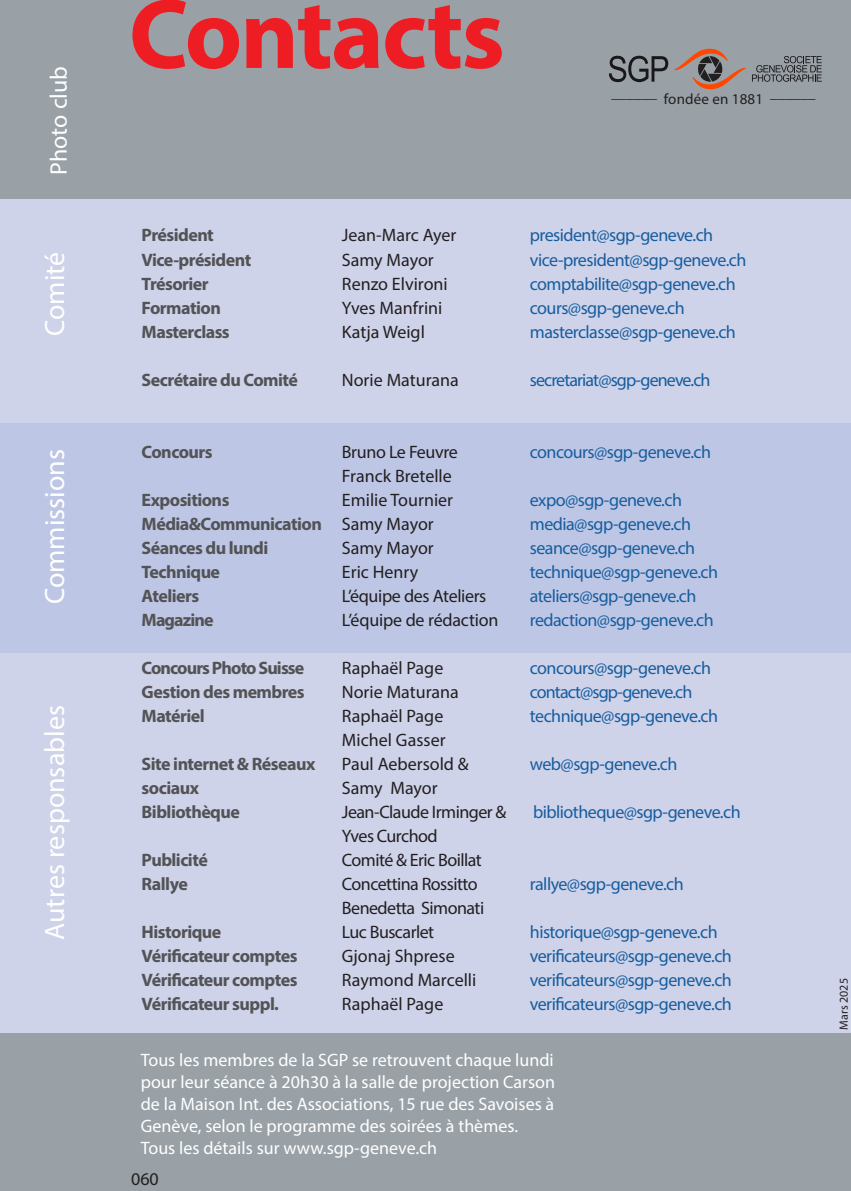
<style>
.page{position:relative;width:851px;height:1191px;background:#fff}
.page>*{position:absolute;margin:0;border:0;box-sizing:border-box;transform-origin:0 0}
.t1{font:700 100px "Myriad Pro";letter-spacing:-.02em;color:#ee1d23}
.t2{font:28px "Myriad Pro";color:#fff}
.t3{font:24px "Myriad Pro";color:#fff}
.t4{font:18px "Myriad Pro";letter-spacing:-.03em;color:#175d9e}
.t5{font:700 18px/24px "Myriad Pro";letter-spacing:-.03em;color:#535355}
.t6{font:18px/24px "Myriad Pro";color:#231f20}
.t7{font:18px/22px "Myriad Pro";color:#fff;text-align:justify}
.t8{font:18px/24px "Myriad Pro";letter-spacing:-.03em;color:#231f20}
.t9{font:18px "Myriad Pro";letter-spacing:-.05em;color:#175d9e}
.t10{font:18px "Myriad Pro";letter-spacing:-.02em;color:#231f20}
.t11{font:700 18px "Myriad Pro";letter-spacing:-.05em;color:#535355}
.t12{font:15px "Myriad Pro";letter-spacing:.01em;color:#231f20}
.t13{font:12px "Myriad Pro";color:#231f20}
</style>
<div class="page">
<div style="left:0;top:198px;width:850px;height:836px;background:#ced3ea"></div>
<img style="left:850px;top:999px;width:1px;height:191px">
<div style="left:0;top:0;width:850px;height:198px;background:#99a1a7"></div>
<svg style="left:752px;top:56px;width:69px;height:26px"></svg>
<svg style="left:608px;top:56px;width:60px;height:26px"></svg>
<svg style="left:674px;top:48px;width:71px;height:42px"></svg>
<div style="left:0;top:423px;width:850px;height:229px;background:#bdc7e5"></div>
<div style="left:0;top:1034px;width:850px;height:157px;background:#99a1a7"></div>
<p class="t3" style="left:44px;top:175px;width:110px;rotate:-90deg">Photo club</p>
<p class="t2" style="left:38px;top:336px;width:86px;rotate:-90deg">Comité</p>
<p class="t2" style="left:38px;top:604px;width:157px;rotate:-90deg">Commissions</p>
<p class="t2" style="left:38px;top:940px;width:236px;rotate:-90deg">Autres responsables</p>
<p class="t1" style="left:129px;top:-31px;width:377px">Contacts</p>
<p class="t12" style="left:611px;top:87px;width:206px">______ fondée en 1881 ______</p>
<p class="t5" style="left:142px;top:223px;width:74px">Président</p>
<p class="t5" style="left:142px;top:247px;width:111px">Vice-président</p>
<p class="t5" style="left:142px;top:271px;width:81px">Trésorier<br>Formation</p>
<p class="t5" style="left:142px;top:319px;width:90px">Masterclass</p>
<p class="t5" style="left:142px;top:367px;width:158px">Secrétaire du Comité</p>
<p class="t6" style="left:342px;top:223px;width:116px">Jean-Marc Ayer</p>
<p class="t6" style="left:342px;top:247px;width:107px">Samy Mayor<br>Renzo Elvironi</p>
<p class="t6" style="left:342px;top:295px;width:102px">Yves Manfrini</p>
<p class="t6" style="left:342px;top:319px;width:84px">Katja Weigl</p>
<p class="t6" style="left:342px;top:367px;width:118px">Norie Maturana</p>
<p class="t5" style="left:142px;top:439px;width:72px">Concours</p>
<p class="t5" style="left:142px;top:487px;width:89px">Expositions</p>
<p class="t5" style="left:142px;top:511px;width:182px">Média&amp;Communication</p>
<p class="t5" style="left:142px;top:535px;width:128px">Séances du lundi</p>
<p class="t5" style="left:142px;top:559px;width:80px">Technique</p>
<p class="t5" style="left:142px;top:583px;width:59px">Ateliers</p>
<p class="t11" style="left:142px;top:608px;width:73px">Magazine</p>
<p class="t11" style="left:142px;top:656px;width:164px">Concours Photo Suisse</p>
<p class="t5" style="left:142px;top:679px;width:165px">Gestion des membres</p>
<p class="t5" style="left:142px;top:703px;width:65px">Matériel</p>
<p class="t5" style="left:142px;top:751px;width:175px">Site internet &amp; Réseaux</p>
<p class="t5" style="left:142px;top:775px;width:59px">sociaux</p>
<p class="t5" style="left:142px;top:799px;width:100px">Bibliothèque</p>
<p class="t5" style="left:142px;top:847px;width:68px">Publicité</p>
<p class="t5" style="left:142px;top:871px;width:48px">Rallye</p>
<p class="t5" style="left:142px;top:919px;width:81px">Historique</p>
<p class="t5" style="left:142px;top:943px;width:157px">Vérificateur comptes<br>Vérificateur comptes</p>
<p class="t5" style="left:142px;top:991px;width:139px">Vérificateur suppl.</p>
<p class="t10" style="left:342px;top:440px;width:117px">Bruno Le Feuvre</p>
<p class="t6" style="left:342px;top:463px;width:111px">Franck Bretelle</p>
<p class="t6" style="left:342px;top:487px;width:113px">Emilie Tournier</p>
<p class="t6" style="left:342px;top:511px;width:93px">Samy Mayor</p>
<p class="t6" style="left:342px;top:535px;width:93px">Samy Mayor</p>
<p class="t6" style="left:342px;top:559px;width:78px">Eric Henry</p>
<p class="t10" style="left:342px;top:584px;width:146px">L’équipe des Ateliers</p>
<p class="t6" style="left:342px;top:607px;width:158px">L’équipe de rédaction</p>
<p class="t6" style="left:342px;top:655px;width:103px">Raphaël Page</p>
<p class="t6" style="left:342px;top:679px;width:118px">Norie Maturana</p>
<p class="t6" style="left:342px;top:703px;width:103px">Raphaël Page</p>
<p class="t6" style="left:342px;top:727px;width:105px">Michel Gasser</p>
<p class="t6" style="left:342px;top:751px;width:128px">Paul Aebersold &amp;</p>
<p class="t6" style="left:342px;top:775px;width:97px">Samy Mayor</p>
<p class="t8" style="left:342px;top:799px;width:166px">Jean-Claude Irminger &amp;</p>
<p class="t8" style="left:342px;top:823px;width:141px">Yves Curchod<br>Comité &amp; Eric Boillat</p>
<p class="t8" style="left:342px;top:871px;width:137px">Concettina Rossitto</p>
<p class="t8" style="left:342px;top:895px;width:144px">Benedetta Simonati</p>
<p class="t8" style="left:342px;top:919px;width:94px">Luc Buscarlet</p>
<p class="t6" style="left:342px;top:943px;width:114px">Gjonaj Shprese</p>
<p class="t6" style="left:342px;top:967px;width:136px">Raymond Marcelli<br>Raphaël Page</p>
<p class="t4" style="left:530px;top:224px;width:185px">president@sgp-geneve.ch</p>
<p class="t4" style="left:530px;top:248px;width:218px">vice-president@sgp-geneve.ch</p>
<p class="t4" style="left:530px;top:272px;width:207px">comptabilite@sgp-geneve.ch</p>
<p class="t4" style="left:530px;top:296px;width:156px">cours@sgp-geneve.ch</p>
<p class="t4" style="left:530px;top:320px;width:207px">masterclasse@sgp-geneve.ch</p>
<p class="t9" style="left:530px;top:368px;width:182px">secretariat@sgp-geneve.ch</p>
<p class="t4" style="left:530px;top:440px;width:183px">concours@sgp-geneve.ch</p>
<p class="t4" style="left:530px;top:488px;width:154px">expo@sgp-geneve.ch</p>
<p class="t4" style="left:530px;top:512px;width:163px">media@sgp-geneve.ch</p>
<p class="t4" style="left:530px;top:536px;width:167px">seance@sgp-geneve.ch</p>
<p class="t4" style="left:530px;top:560px;width:190px">technique@sgp-geneve.ch</p>
<p class="t4" style="left:530px;top:584px;width:168px">ateliers@sgp-geneve.ch</p>
<p class="t4" style="left:530px;top:608px;width:185px">redaction@sgp-geneve.ch</p>
<p class="t4" style="left:530px;top:656px;width:183px">concours@sgp-geneve.ch</p>
<p class="t9" style="left:530px;top:680px;width:164px">contact@sgp-geneve.ch</p>
<p class="t4" style="left:530px;top:704px;width:190px">technique@sgp-geneve.ch</p>
<p class="t4" style="left:530px;top:752px;width:149px">web@sgp-geneve.ch</p>
<p class="t4" style="left:533px;top:800px;width:209px">bibliotheque@sgp-geneve.ch</p>
<p class="t4" style="left:530px;top:872px;width:155px">rallye@sgp-geneve.ch</p>
<p class="t4" style="left:530px;top:920px;width:189px">historique@sgp-geneve.ch</p>
<p class="t4" style="left:530px;top:944px;width:203px">verificateurs@sgp-geneve.ch</p>
<p class="t4" style="left:530px;top:968px;width:203px">verificateurs@sgp-geneve.ch</p>
<p class="t4" style="left:530px;top:992px;width:203px">verificateurs@sgp-geneve.ch</p>
<p class="t7" style="left:141px;top:1048px;width:416px">Tous les membres de la SGP se retrouvent chaque lundi pour leur séance à 20h30 à la salle de projection Carson de la Maison Int. des Associations, 15 rue des Savoises à Genève, selon le programme des soirées à thèmes.</p>
<p class="t7" style="left:141px;top:1136px;width:298px">Tous les détails sur www.sgp-geneve.ch</p>
<p class="t6" style="left:131px;top:1166px;width:29px">060</p>
<p class="t13" style="left:836px;top:1029px;width:53px;rotate:-90deg">Mars 2025</p>
</div>
